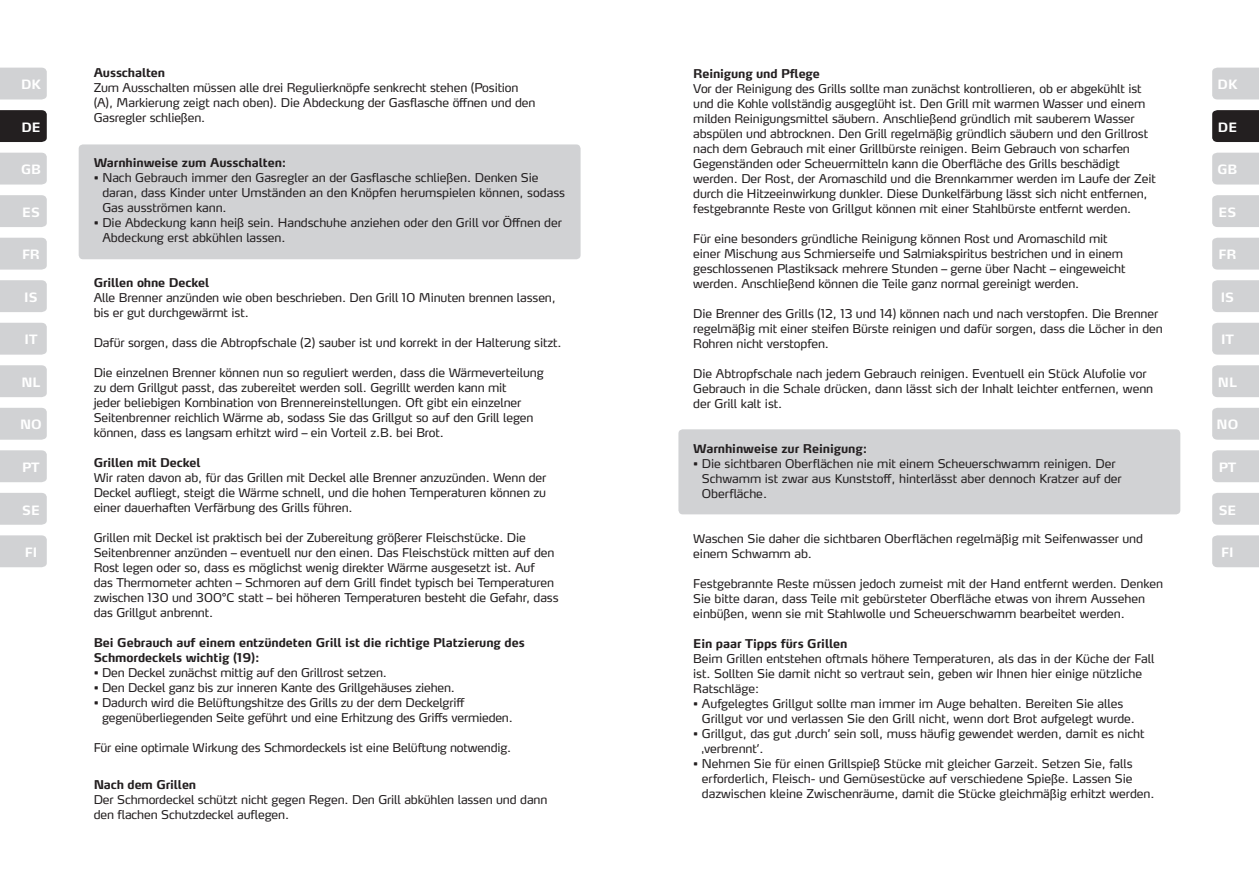
<style>
.page{position:relative;width:1259px;height:893px;background:#fff}
.page>*{position:absolute;margin:0;border:0;box-sizing:border-box;transform-origin:0 0}
.t1{font:700 12.75px "Max LF";color:#fff}
.t2{font:12px/15px "Max LF";letter-spacing:-.01em;color:#231f20}
.t3{font:700 12px/15px "Max LF";letter-spacing:-.005em;color:#231f20}
</style>
<div class="page">
<div style="left:1212px;top:408px;width:47px;height:32px;background:#d1d2d4"></div>
<div style="left:1212px;top:365px;width:47px;height:32px;background:#d1d2d4"></div>
<div style="left:1212px;top:323px;width:47px;height:32px;background:#d1d2d4"></div>
<div style="left:1212px;top:280px;width:47px;height:32px;background:#d1d2d4"></div>
<div style="left:1212px;top:238px;width:47px;height:32px;background:#d1d2d4"></div>
<div style="left:1212px;top:195px;width:47px;height:32px;background:#d1d2d4"></div>
<div style="left:1212px;top:153px;width:47px;height:32px;background:#d1d2d4"></div>
<div style="left:1212px;top:110px;width:47px;height:32px;background:#231f20"></div>
<svg style="left:1212px;top:68px;width:47px;height:31px"></svg>
<div style="left:1212px;top:535px;width:47px;height:32px;background:#d1d2d4"></div>
<div style="left:1212px;top:493px;width:47px;height:32px;background:#d1d2d4"></div>
<div style="left:1212px;top:450px;width:47px;height:32px;background:#d1d2d4"></div>
<div style="left:0;top:408px;width:47px;height:32px;background:#d1d2d4"></div>
<div style="left:0;top:365px;width:47px;height:32px;background:#d1d2d4"></div>
<div style="left:0;top:323px;width:47px;height:32px;background:#d1d2d4"></div>
<div style="left:0;top:280px;width:47px;height:32px;background:#d1d2d4"></div>
<div style="left:0;top:238px;width:47px;height:32px;background:#d1d2d4"></div>
<div style="left:0;top:195px;width:47px;height:32px;background:#d1d2d4"></div>
<div style="left:0;top:153px;width:47px;height:32px;background:#d1d2d4"></div>
<div style="left:0;top:110px;width:47px;height:32px;background:#231f20"></div>
<svg style="left:0;top:68px;width:47px;height:31px"></svg>
<div style="left:0;top:535px;width:47px;height:32px;background:#d1d2d4"></div>
<div style="left:0;top:493px;width:47px;height:32px;background:#d1d2d4"></div>
<div style="left:0;top:450px;width:47px;height:32px;background:#d1d2d4"></div>
<div style="left:79px;top:144px;width:501px;height:115px;background:#d1d2d4;border-radius:4px"></div>
<div style="left:678px;top:429px;width:502px;height:85px;background:#d1d2d4;border-radius:4px"></div>
<p class="t1" style="left:21px;top:76px;width:21px">DK</p>
<p class="t1" style="left:21px;top:119px;width:21px">DE</p>
<p class="t1" style="left:21px;top:162px;width:21px">GB</p>
<p class="t1" style="left:22px;top:204px;width:19px">ES</p>
<p class="t1" style="left:22px;top:247px;width:19px">FR</p>
<p class="t1" style="left:24px;top:289px;width:15px">IS</p>
<p class="t1" style="left:25px;top:332px;width:14px">IT</p>
<p class="t1" style="left:21px;top:374px;width:21px">NL</p>
<p class="t1" style="left:20px;top:417px;width:23px">NO</p>
<p class="t1" style="left:22px;top:459px;width:19px">PT</p>
<p class="t1" style="left:22px;top:502px;width:19px">SE</p>
<p class="t1" style="left:25px;top:544px;width:14px">FI</p>
<p class="t3" style="left:94px;top:65px;width:73px">Ausschalten</p>
<p class="t2" style="left:94px;top:80px;width:443px">Zum Ausschalten müssen alle drei Regulierknöpfe senkrecht stehen (Position (A), Markierung zeigt nach oben). Die Abdeckung der Gasflasche öffnen und den<br>Gasregler schließen.</p>
<p class="t3" style="left:94px;top:155px;width:194px">Warnhinweise zum Ausschalten:</p>
<p class="t2" style="left:102px;top:170px;width:464px;text-indent:-9px">• Nach Gebrauch immer den Gasregler an der Gasflasche schließen. Denken Sie daran, dass Kinder unter Umständen an den Knöpfen herumspielen können, sodass<br>Gas ausströmen kann.</p>
<p class="t2" style="left:102px;top:215px;width:461px;text-indent:-9px">• Die Abdeckung kann heiß sein. Handschuhe anziehen oder den Grill vor Öffnen der<br>Abdeckung erst abkühlen lassen.</p>
<p class="t3" style="left:94px;top:275px;width:117px">Grillen ohne Deckel</p>
<p class="t2" style="left:94px;top:290px;width:464px">Alle Brenner anzünden wie oben beschrieben. Den Grill 10 Minuten brennen lassen, bis er gut durchgewärmt ist.</p>
<p class="t2" style="left:94px;top:335px;width:469px">Dafür sorgen, dass die Abtropfschale (2) sauber ist und korrekt in der Halterung sitzt.</p>
<p class="t2" style="left:94px;top:365px;width:451px">Die einzelnen Brenner können nun so reguliert werden, dass die Wärmeverteilung zu dem Grillgut passt, das zubereitet werden soll. Gegrillt werden kann mit<br>jeder beliebigen Kombination von Brennereinstellungen. Oft gibt ein einzelner Seitenbrenner reichlich Wärme ab, sodass Sie das Grillgut so auf den Grill legen können, dass es langsam erhitzt wird – ein Vorteil z.B. bei Brot.</p>
<p class="t3" style="left:94px;top:455px;width:108px">Grillen mit Deckel</p>
<p class="t2" style="left:94px;top:470px;width:454px;text-align:justify">Wir raten davon ab, für das Grillen mit Deckel alle Brenner anzuzünden. Wenn der Deckel aufliegt, steigt die Wärme schnell, und die hohen Temperaturen können zu einer dauerhaften Verfärbung des Grills führen.</p>
<p class="t2" style="left:94px;top:530px;width:466px">Grillen mit Deckel ist praktisch bei der Zubereitung größerer Fleischstücke. Die Seitenbrenner anzünden – eventuell nur den einen. Das Fleischstück mitten auf den Rost legen oder so, dass es möglichst wenig direkter Wärme ausgesetzt ist. Auf<br>das Thermometer achten – Schmoren auf dem Grill findet typisch bei Temperaturen zwischen 130 und 300°C statt – bei höheren Temperaturen besteht die Gefahr, dass das Grillgut anbrennt.</p>
<p class="t3" style="left:94px;top:635px;width:432px">Bei Gebrauch auf einem entzündeten Grill ist die richtige Platzierung des<br>Schmordeckels wichtig (19):</p>
<p class="t2" style="left:94px;top:665px;width:295px">• Den Deckel zunächst mittig auf den Grillrost setzen.</p>
<p class="t2" style="left:94px;top:680px;width:363px">• Den Deckel ganz bis zur inneren Kante des Grillgehäuses ziehen.</p>
<p class="t2" style="left:102px;top:695px;width:412px;text-indent:-8px">• Dadurch wird die Belüftungshitze des Grills zu der dem Deckelgriff gegenüberliegenden Seite geführt und eine Erhitzung des Griffs vermieden.</p>
<p class="t2" style="left:94px;top:740px;width:419px">Für eine optimale Wirkung des Schmordeckels ist eine Belüftung notwendig.</p>
<p class="t3" style="left:94px;top:777px;width:104px">Nach dem Grillen</p>
<p class="t2" style="left:94px;top:792px;width:455px">Der Schmordeckel schützt nicht gegen Regen. Den Grill abkühlen lassen und dann den flachen Schutzdeckel auflegen.</p>
<p class="t3" style="left:693px;top:66px;width:128px">Reinigung und Pflege</p>
<p class="t2" style="left:693px;top:81px;width:464px">Vor der Reinigung des Grills sollte man zunächst kontrollieren, ob er abgekühlt ist und die Kohle vollständig ausgeglüht ist. Den Grill mit warmen Wasser und einem milden Reinigungsmittel säubern. Anschließend gründlich mit sauberem Wasser abspülen und abtrocknen. Den Grill regelmäßig gründlich säubern und den Grillrost nach dem Gebrauch mit einer Grillbürste reinigen. Beim Gebrauch von scharfen Gegenständen oder Scheuermitteln kann die Oberfläche des Grills beschädigt werden. Der Rost, der Aromaschild und die Brennkammer werden im Laufe der Zeit durch die Hitzeeinwirkung dunkler. Diese Dunkelfärbung lässt sich nicht entfernen, festgebrannte Reste von Grillgut können mit einer Stahlbürste entfernt werden.</p>
<p class="t2" style="left:693px;top:231px;width:434px">Für eine besonders gründliche Reinigung können Rost und Aromaschild mit einer Mischung aus Schmierseife und Salmiakspiritus bestrichen und in einem geschlossenen Plastiksack mehrere Stunden – gerne über Nacht – eingeweicht werden. Anschließend können die Teile ganz normal gereinigt werden.</p>
<p class="t2" style="left:693px;top:306px;width:471px">Die Brenner des Grills (12, 13 und 14) können nach und nach verstopfen. Die Brenner regelmäßig mit einer steifen Bürste reinigen und dafür sorgen, dass die Löcher in den<br>Rohren nicht verstopfen.</p>
<p class="t2" style="left:693px;top:366px;width:461px">Die Abtropfschale nach jedem Gebrauch reinigen. Eventuell ein Stück Alufolie vor<br>Gebrauch in die Schale drücken, dann lässt sich der Inhalt leichter entfernen, wenn der Grill kalt ist.</p>
<p class="t3" style="left:693px;top:441px;width:175px">Warnhinweise zur Reinigung:</p>
<p class="t2" style="left:702px;top:456px;width:421px;text-indent:-9px">• Die sichtbaren Oberflächen nie mit einem Scheuerschwamm reinigen. Der<br>Schwamm ist zwar aus Kunststoff, hinterlässt aber dennoch Kratzer auf der<br>Oberfläche.</p>
<p class="t2" style="left:693px;top:531px;width:451px">Waschen Sie daher die sichtbaren Oberflächen regelmäßig mit Seifenwasser und einem Schwamm ab.</p>
<p class="t2" style="left:693px;top:576px;width:471px">Festgebrannte Reste müssen jedoch zumeist mit der Hand entfernt werden. Denken<br>Sie bitte daran, dass Teile mit gebürsteter Oberfläche etwas von ihrem Aussehen einbüßen, wenn sie mit Stahlwolle und Scheuerschwamm bearbeitet werden.</p>
<p class="t3" style="left:693px;top:636px;width:156px">Ein paar Tipps fürs Grillen</p>
<p class="t2" style="left:693px;top:651px;width:463px">Beim Grillen entstehen oftmals höhere Temperaturen, als das in der Küche der Fall ist. Sollten Sie damit nicht so vertraut sein, geben wir Ihnen hier einige nützliche<br>Ratschläge:</p>
<p class="t2" style="left:702px;top:696px;width:434px;text-indent:-9px">• Aufgelegtes Grillgut sollte man immer im Auge behalten. Bereiten Sie alles<br>Grillgut vor und verlassen Sie den Grill nicht, wenn dort Brot aufgelegt wurde.</p>
<p class="t2" style="left:702px;top:726px;width:444px;text-indent:-9px">• Grillgut, das gut ‚durch’ sein soll, muss häufig gewendet werden, damit es nicht ‚verbrennt’.</p>
<p class="t2" style="left:702px;top:756px;width:454px;text-indent:-9px">• Nehmen Sie für einen Grillspieß Stücke mit gleicher Garzeit. Setzen Sie, falls erforderlich, Fleisch- und Gemüsestücke auf verschiedene Spieße. Lassen Sie dazwischen kleine Zwischenräume, damit die Stücke gleichmäßig erhitzt werden.</p>
<p class="t1" style="left:1217px;top:76px;width:21px">DK</p>
<p class="t1" style="left:1218px;top:119px;width:21px">DE</p>
<p class="t1" style="left:1217px;top:162px;width:21px">GB</p>
<p class="t1" style="left:1218px;top:204px;width:19px">ES</p>
<p class="t1" style="left:1218px;top:247px;width:19px">FR</p>
<p class="t1" style="left:1220px;top:289px;width:15px">IS</p>
<p class="t1" style="left:1221px;top:332px;width:14px">IT</p>
<p class="t1" style="left:1218px;top:374px;width:21px">NL</p>
<p class="t1" style="left:1216px;top:417px;width:23px">NO</p>
<p class="t1" style="left:1218px;top:459px;width:19px">PT</p>
<p class="t1" style="left:1218px;top:502px;width:19px">SE</p>
<p class="t1" style="left:1221px;top:544px;width:14px">FI</p>
</div>
